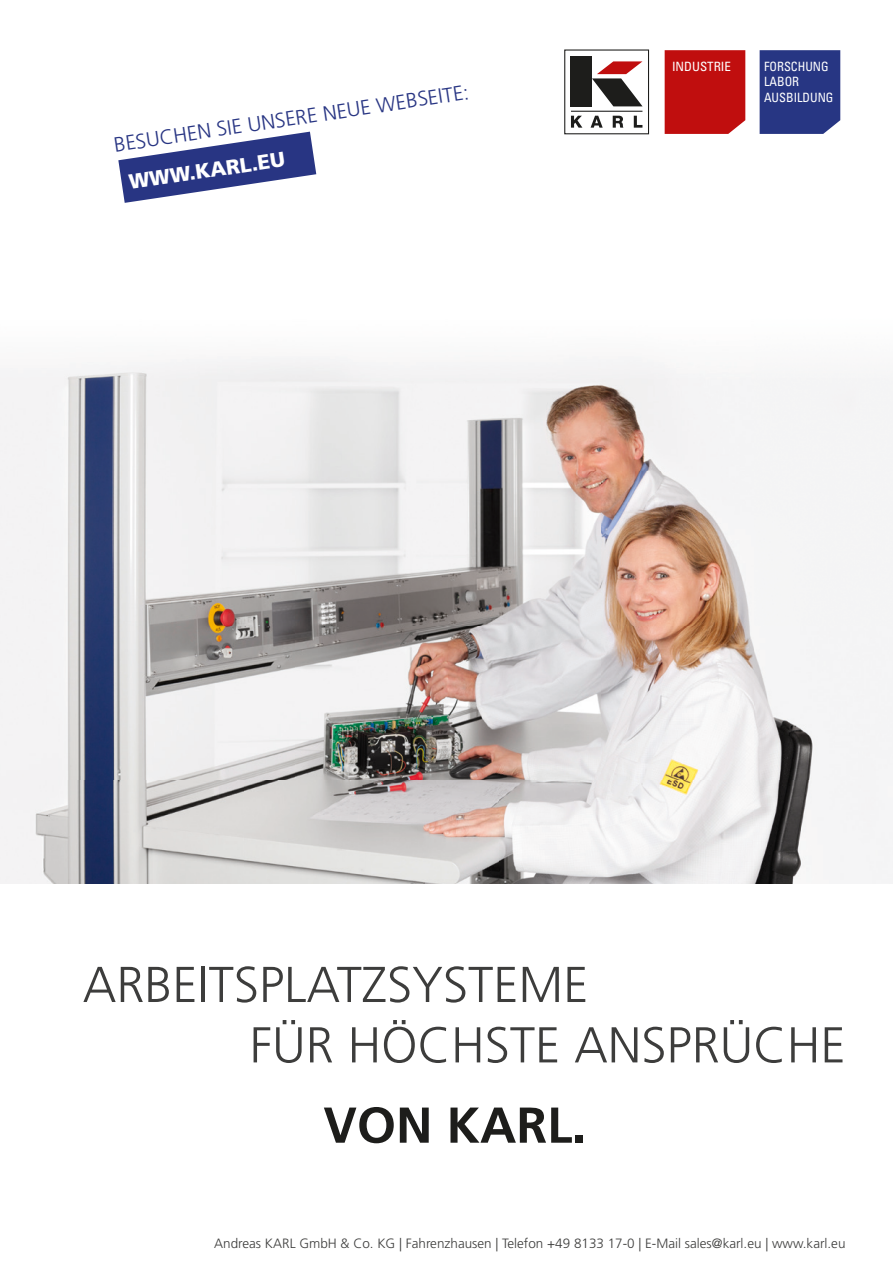
<style>
.page{position:relative;width:893px;height:1263px;background:#fff}
.page>*{position:absolute;margin:0;border:0;box-sizing:border-box;transform-origin:0 0}
.t1{font:300 50.4px/60.4px "Frutiger";color:#3d3d3c}
.t2{font:700 50.4px "Frutiger";color:#1d1d1b}
.t3{font:300 20.7px "Frutiger";color:#283583}
.t4{font:900 20.7px "Frutiger";color:#fff}
.t5{font:300 13.5px "Frutiger";color:#3d3d3c}
.t6{font:condensed 12.75px/15.3px "Univers";color:#fff}
</style>
<div class="page">
<img style="left:0;top:357px;width:893px;height:527px">
<div style="left:564px;top:49px;width:85px;height:85px;border:1px solid #1d1d1b"></div>
<div style="left:571px;top:56px;width:21px;height:50px;background:#1d1d1b"></div>
<hr style="left:571px;top:111px;width:71px;height:1px;background:#1d1d1b">
<svg style="left:571px;top:116px;width:11px;height:12px"></svg>
<svg style="left:591px;top:116px;width:12px;height:12px"></svg>
<svg style="left:613px;top:116px;width:10px;height:12px"></svg>
<svg style="left:634px;top:116px;width:8px;height:12px"></svg>
<svg style="left:592px;top:61px;width:51px;height:45px"></svg>
<div style="left:760px;top:50px;width:80px;height:84px;background:#273683"></div>
<div style="left:665px;top:50px;width:80px;height:84px;background:#c00e0e"></div>
<svg style="left:118px;top:132px;width:198px;height:71px"></svg>
<h2 class="t3" style="left:113px;top:135px;width:360px;rotate:-9deg">BESUCHEN SIE UNSERE NEUE WEBSEITE:</h2>
<h2 class="t4" style="left:127px;top:171px;width:159px;rotate:-9deg">WWW.KARL.EU</h2>
<p class="t6" style="left:672px;top:59px;width:61px">INDUSTRIE</p>
<p class="t6" style="left:764px;top:59px;width:71px">FORSCHUNG<br>LABOR<br>AUSBILDUNG</p>
<h1 class="t1" style="left:250px;top:955px;width:597px;text-indent:-167px">ARBEITSPLATZSYSTEME<br>FÜR HÖCHSTE ANSPRÜCHE</h1>
<h1 class="t2" style="left:323px;top:1095px;width:264px">VON KARL.</h1>
<p class="t5" style="left:214px;top:1236px;width:633px">Andreas KARL GmbH &amp; Co. KG | Fahrenzhausen | Telefon +49 8133 17-0 | E-Mail sales@karl.eu | www.karl.eu</p>
</div>
